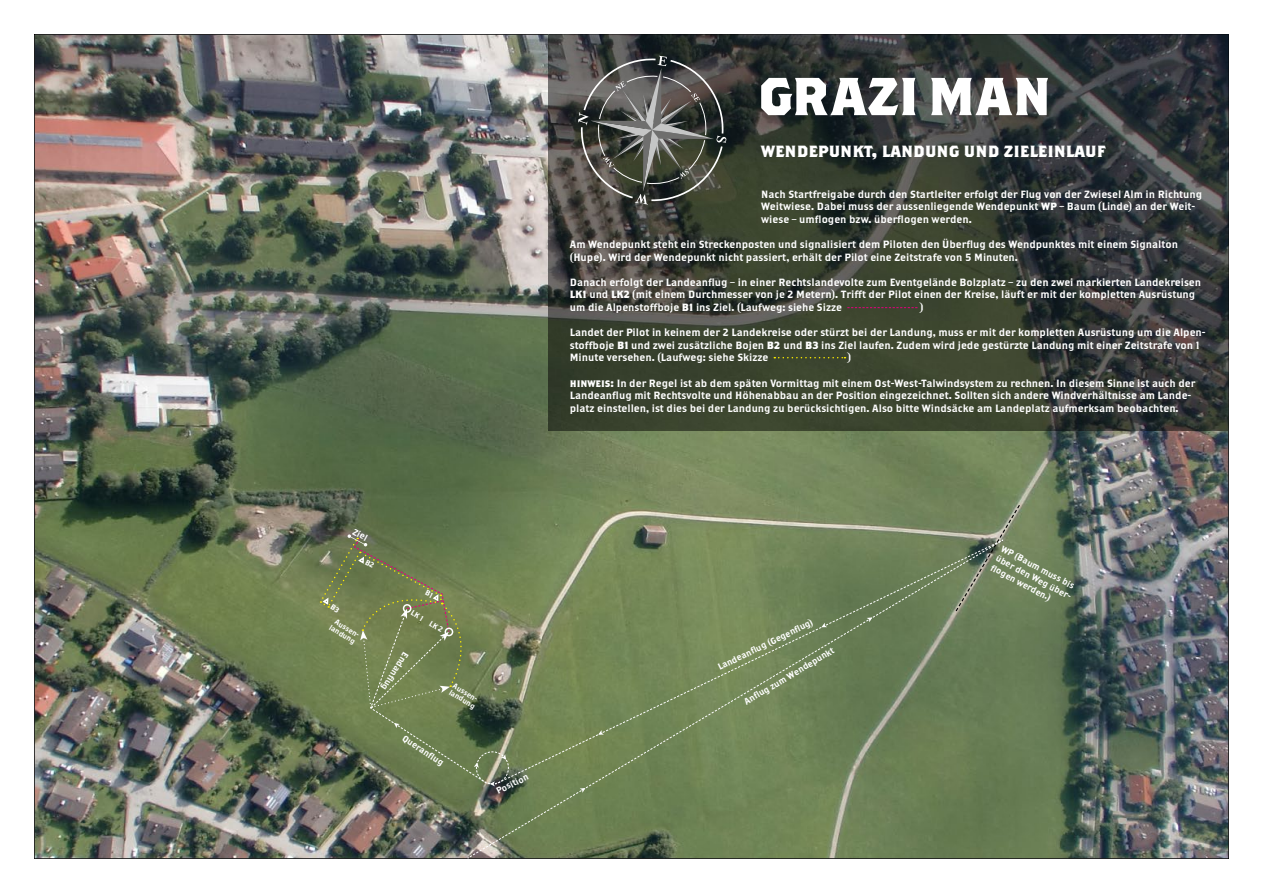
<style>
.page{position:relative;width:1263px;height:893px;background:#fff}
.page>*{position:absolute;margin:0;border:0;box-sizing:border-box;transform-origin:0 0}
.t1{font:700 18px "Brothers";color:#fff}
.t2{font:10.5px/12.6px "Brothers";color:#fff}
.t3{font:9px/10.8px "Brothers";color:#fff}
.t4{font:7.5px/7.5px "Brothers";color:#fff}
.s1{font-weight:700}
</style>
<div class="page">
<img style="left:34px;top:34px;width:1195px;height:825px">
<img style="left:549px;top:34px;width:679px;height:397px">
<svg style="left:954px;top:504px;width:67px;height:108px;background:#768762"></svg>
<svg style="left:467px;top:532px;width:551px;height:327px;background:#708358"></svg>
<svg style="left:867px;top:617px;width:5px;height:5px"></svg>
<svg style="left:821px;top:623px;width:6px;height:4px"></svg>
<svg style="left:598px;top:730px;width:6px;height:5px"></svg>
<svg style="left:578px;top:56px;width:148px;height:149px;background:#565751"></svg>
<svg style="left:847px;top:307px;width:70px;height:1px"></svg>
<svg style="left:774px;top:357px;width:71px;height:1px"></svg>
<svg style="left:580px;top:788px;width:5px;height:5px"></svg>
<svg style="left:761px;top:78px;width:154px;height:37px"></svg>
<svg style="left:931px;top:78px;width:117px;height:37px"></svg>
<svg style="left:320px;top:534px;width:189px;height:252px;background:#6d7c52"></svg>
<h1 class="t1" style="left:761px;top:140px;width:346px">wendepunkt, landung und zieleinlauf</h1>
<p class="t2" style="left:761px;top:187px;width:443px">Nach Startfreigabe durch den Startleiter erfolgt der Flug von der Zwiesel Alm in Richtung<br>Weitwiese. Dabei muss der aussenliegende Wendepunkt <span class="s1">WP</span> – Baum (Linde) an der Weit&shy;wiese – umflogen bzw. überflogen werden.</p>
<p class="t2" style="left:570px;top:238px;width:610px">Am Wendepunkt steht ein Streckenposten und signalisiert dem Piloten den Überflug des Wendpunktes mit einem Signalton (Hupe). Wird der Wendepunkt nicht passiert, erhält der Pilot eine Zeitstrafe von 5 Minuten.</p>
<p class="t2" style="left:570px;top:276px;width:633px">Danach erfolgt der Landeanflug – in einer Rechtslandevolte zum Eventgelände Bolzplatz – zu den zwei markierten Landekreisen<br><span class="s1">LK1</span> und <span class="s1">LK2</span> (mit einem Durchmesser von je 2 Metern). Trifft der Pilot einen der Kreise, läuft er mit der kompletten Ausrüstung um die Alpenstoffboje <span class="s1">B1</span> ins Ziel. (Laufweg: siehe Sizze</p>
<p class="t2" style="left:920px;top:301px;width:6px">)</p>
<p class="t2" style="left:570px;top:326px;width:637px">Landet der Pilot in keinem der 2 Landekreise oder stürzt bei der Landung, muss er mit der kompletten Ausrüstung um die Alpen&shy;stoffboje <span class="s1">B1</span> und zwei zusätzliche Bojen <span class="s1">B2</span> und <span class="s1">B3</span> ins Ziel laufen. Zudem wird jede gestürzte Landung mit einer Zeitstrafe von 1<br>Minute versehen. (Laufweg: siehe Skizze</p>
<p class="t2" style="left:848px;top:351px;width:6px">)</p>
<p class="t2" style="left:570px;top:376px;width:627px"><span class="s1">hinweis:</span> In der Regel ist ab dem späten Vormittag mit einem Ost-West-Talwindsystem zu rechnen. In diesem Sinne ist auch der<br>Landeanflug mit Rechtsvolte und Höhenabbau an der Position eingezeichnet. Sollten sich andere Windverhältnisse am Lande&shy;platz einstellen, ist dies bei der Landung zu berücksichtigen. Also bitte Windsäcke am Landeplatz aufmerksam beobachten.</p>
<p class="t3" style="left:356px;top:526px;width:17px;rotate:28deg">Ziel</p>
<p class="t4" style="left:336px;top:617px;width:32px;rotate:32deg">Aussen&shy;landung</p>
<p class="t3" style="left:716px;top:662px;width:108px;rotate:-26deg">Landeanfl ug (Gegenfl ug)</p>
<p class="t3" style="left:411px;top:656px;width:45px;rotate:122deg">Endanfl ug</p>
<p class="t3" style="left:742px;top:698px;width:105px;rotate:-31deg">Anfl ug zum W endepunkt</p>
<p class="t4" style="left:456px;top:682px;width:31px;rotate:32deg">Aussen&shy;landung</p>
<p class="t3" style="left:406px;top:733px;width:49px;rotate:33deg">Q ueranfl ug</p>
<p class="t3" style="left:494px;top:786px;width:36px;rotate:-26deg">Position</p>
<p class="t3" style="left:1004px;top:543px;width:87px;rotate:28deg">W P (B aum muss bis über den W eg über&shy;fl ogen werden.)</p>
</div>
